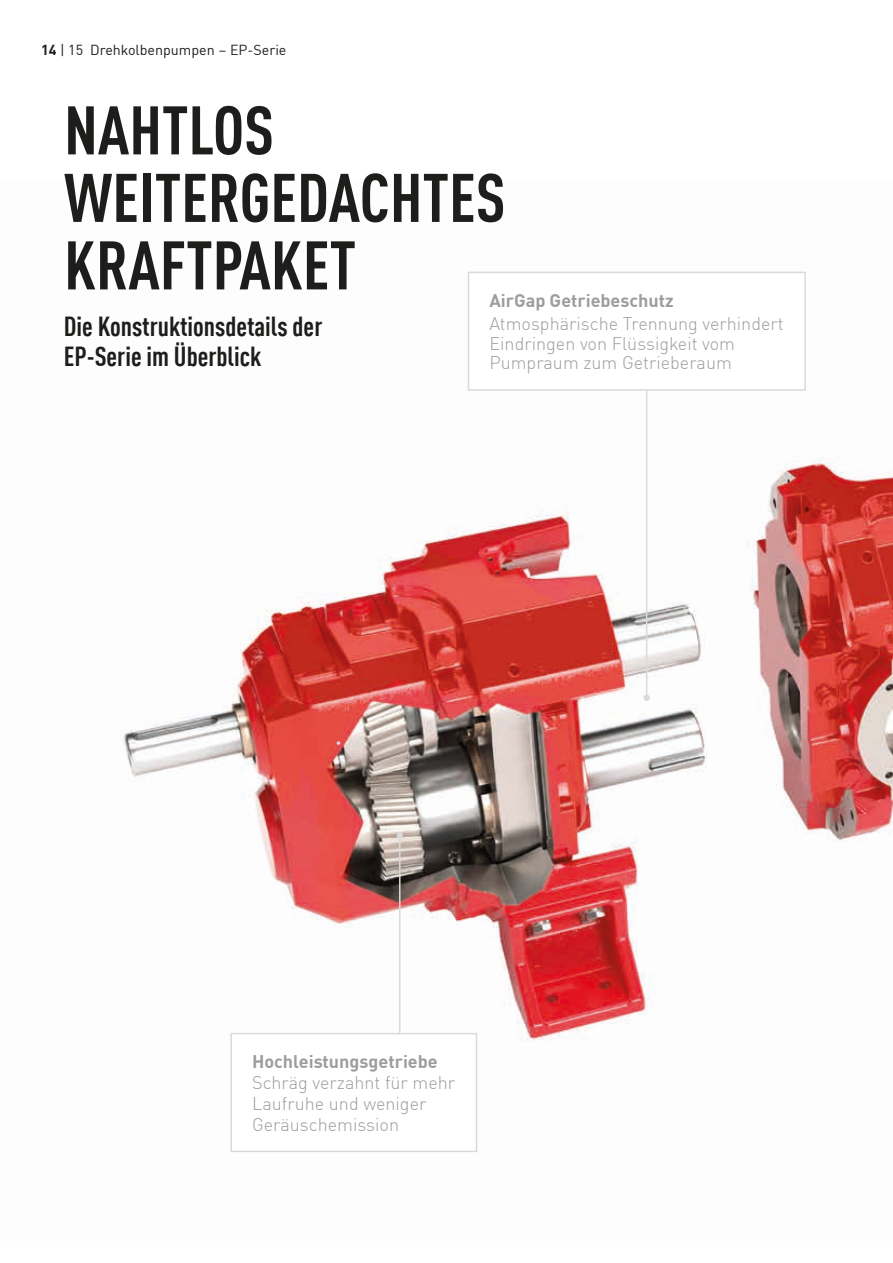
<style>
.page{position:relative;width:893px;height:1263px;background:#fff}
.page>*{position:absolute;margin:0;border:0;box-sizing:border-box;transform-origin:0 0}
.t1{font:700 condensed 67.5px/67.5px "DIN Pro";color:#1d1d1b}
.t2{font:700 condensed 27px/30px "DIN Pro";color:#1d1d1b}
.t3{font:300 18px/19.5px "DIN Pro";color:#9d9d9d}
.t4{font:700 18px "DIN Pro";color:#9d9d9d}
.t5{font:14.25px "DIN Pro";color:#1d1d1b}
.s1{font-weight:700}
</style>
<div class="page">
<img style="left:119px;top:271px;width:774px;height:881px">
<div style="left:468px;top:272px;width:338px;height:119px;background:#fff;border:2px solid #dadada"></div>
<div style="left:230px;top:1033px;width:247px;height:119px;background:#fff;border:2px solid #dadada"></div>
<hr style="left:646px;top:391px;width:1px;height:309px;background:#dadada">
<hr style="left:399px;top:834px;width:2px;height:200px;background:#dadada">
<div style="left:643px;top:694px;width:7px;height:7px;background:#dadada;border-radius:50%"></div>
<svg style="left:397px;top:832px;width:6px;height:6px"></svg>
<svg style="left:337px;top:741px;width:3px;height:4px"></svg>
<p class="t5" style="left:41px;top:39px;width:247px"><span class="s1">14</span> | 15 Drehkolbenpumpen – EP-Serie</p>
<h1 class="t1" style="left:64px;top:92px;width:443px">NAHTLOS<br>WEITERGEDACHTES<br>KRAFTPAKET</h1>
<h2 class="t2" style="left:64px;top:310px;width:260px">Die Konstruktionsdetails der<br>EP-Serie im Überblick</h2>
<p class="t4" style="left:489px;top:286px;width:186px">AirGap Getriebeschutz</p>
<p class="t3" style="left:489px;top:313px;width:296px">Atmosphärische Trennung verhindert<br>Eindringen von Flüssigkeit vom<br>Pumpraum zum Getrieberaum</p>
<p class="t4" style="left:252px;top:1048px;width:187px">Hochleistungsgetriebe</p>
<p class="t3" style="left:252px;top:1071px;width:205px;line-height:21px">Schräg verzahnt für mehr<br>Laufruhe und weniger<br>Geräuschemission</p>
</div>
